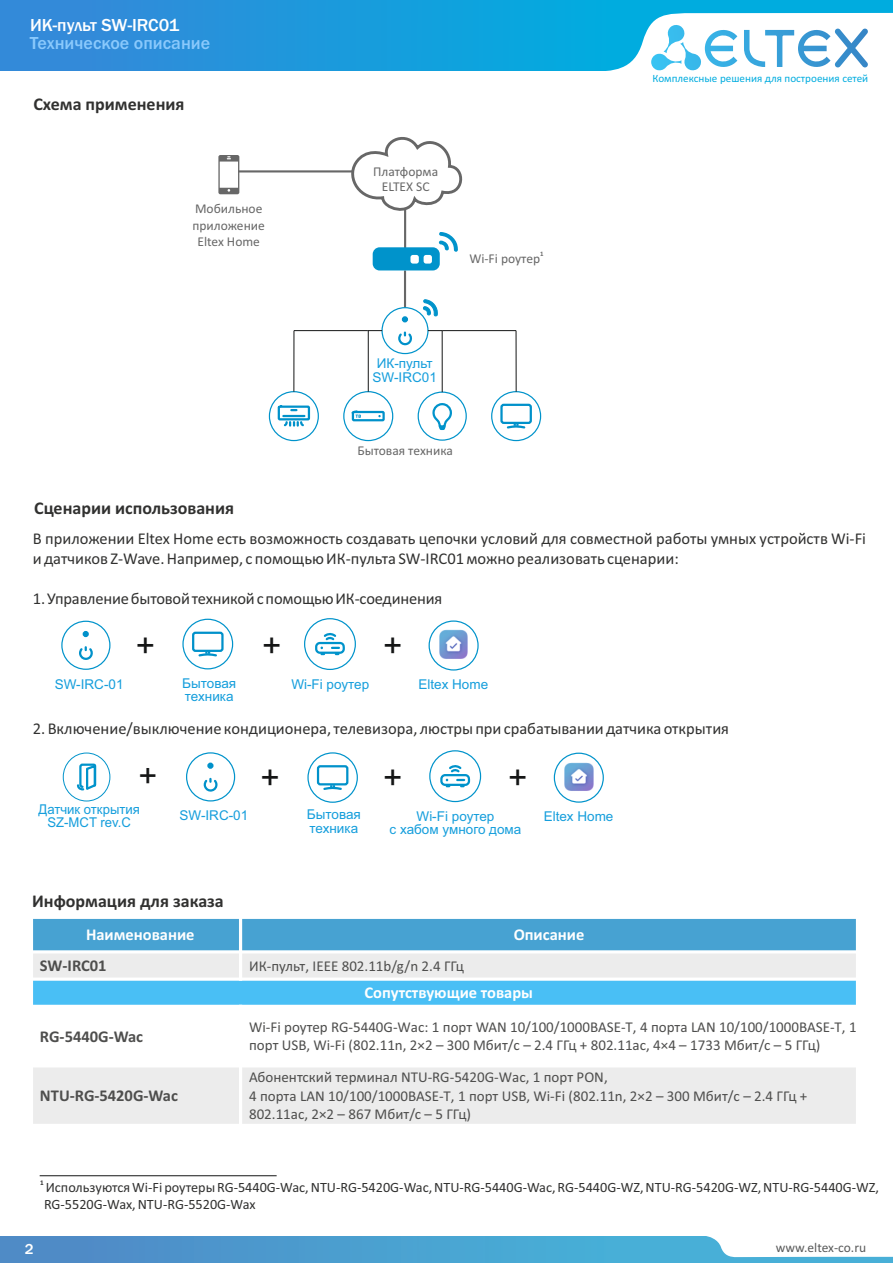
<style>
.page{position:relative;width:893px;height:1263px;background:#fff}
.page>*{position:absolute;margin:0;border:0;box-sizing:border-box;transform-origin:0 0}
.t1{font:33px "Arial";color:#151616}
.t2{font:32.25px "Arial";color:#151616}
.t3{font:700 18px "Calibri";color:#313130}
.t4{font:500 18px "Franklin Gothic";color:#8ac9fc}
.t5{font:500 18px "Franklin Gothic";letter-spacing:-.005em;color:#fff}
.t6{font:16.5px/20.1px "Calibri";color:#313130}
.t7{font:700 16.5px "Calibri";color:#fff}
.t8{font:700 16.5px "Calibri";color:#4e4e4d}
.t9{font:15px/18.3px "Calibri";color:#4e4e4d}
.t10{font:500 15px "Franklin Gothic";color:#fff}
.t11{font:14.25px/17.4px "Calibri";color:#313130}
.t12{font:13.5px/13.5px "Arial";color:#159edc;text-align:center}
.t13{font:13.5px/16.5px "Calibri";color:#676767;text-align:center}
.t14{font:13.5px "Calibri";color:#5a5b5b}
.t15{font:11.1px "Calibri";color:#00acdf}
.t16{font:700 7.2px "Calibri";color:#313130}
.t17{font:700 6.75px "Calibri";color:#676767}
</style>
<div class="page">
<div style="left:0;top:0;width:893px;height:71px;background:linear-gradient(to right,#3489d9,#00b4e0)"></div>
<svg style="left:589px;top:13px;width:304px;height:58px"></svg>
<div style="left:0;top:1236px;width:893px;height:27px;background:linear-gradient(to right,#4f8bc7,#46b8db)"></div>
<svg style="left:703px;top:1236px;width:190px;height:21px"></svg>
<hr style="left:404px;top:210px;width:2px;height:38px;background:#676767">
<hr style="left:238px;top:170px;width:115px;height:2px;background:#676767">
<svg style="left:218px;top:155px;width:21px;height:39px"></svg>
<hr style="left:404px;top:270px;width:2px;height:39px;background:#676767">
<svg style="left:342px;top:137px;width:121px;height:80px"></svg>
<svg style="left:423px;top:300px;width:15px;height:17px"></svg>
<svg style="left:373px;top:232px;width:85px;height:38px"></svg>
<div style="left:182px;top:619px;width:51px;height:50px;background:#fff;border:1px solid #0093cb;border-radius:50%"></div>
<div style="left:61px;top:621px;width:49px;height:49px;background:#fff;border:1px solid #0093cb;border-radius:50%"></div>
<div style="left:381px;top:307px;width:48px;height:47px;background:#fff;border:1px solid #0093cb;border-radius:50%"></div>
<svg style="left:307px;top:752px;width:51px;height:51px"></svg>
<div style="left:186px;top:752px;width:49px;height:49px;background:#fff;border:1px solid #0093cb;border-radius:50%"></div>
<svg style="left:418px;top:391px;width:49px;height:50px"></svg>
<svg style="left:432px;top:401px;width:21px;height:31px"></svg>
<div style="left:343px;top:391px;width:50px;height:50px;background:#fff;border:1px solid #0093cb;border-radius:50%"></div>
<div style="left:491px;top:391px;width:50px;height:50px;background:#fff;border:1px solid #0093cb;border-radius:50%"></div>
<svg style="left:269px;top:391px;width:50px;height:50px"></svg>
<svg style="left:368px;top:330px;width:14px;height:1px"></svg>
<hr style="left:368px;top:331px;width:1px;height:61px;background:#151616">
<hr style="left:294px;top:330px;width:74px;height:1px;background:#151616">
<hr style="left:293px;top:331px;width:1px;height:61px;background:#151616">
<svg style="left:428px;top:330px;width:14px;height:1px"></svg>
<hr style="left:442px;top:331px;width:1px;height:61px;background:#151616">
<hr style="left:442px;top:330px;width:74px;height:1px;background:#151616">
<hr style="left:516px;top:331px;width:1px;height:61px;background:#151616">
<div style="left:278px;top:405px;width:32px;height:15px;border:2px solid #0091ca"></div>
<hr style="left:283px;top:415px;width:21px;height:2px;background:#0091ca">
<svg style="left:282px;top:420px;width:24px;height:8px"></svg>
<div style="left:352px;top:411px;width:33px;height:10px;border:2px solid #0091ca"></div>
<svg style="left:356px;top:415px;width:5px;height:3px"></svg>
<div style="left:500px;top:404px;width:32px;height:20px;border:2px solid #0091ca;border-radius:2px"></div>
<svg style="left:506px;top:424px;width:20px;height:5px"></svg>
<div style="left:317px;top:765px;width:31px;height:20px;border:2px solid #0091ca;border-radius:2px"></div>
<svg style="left:322px;top:785px;width:21px;height:6px"></svg>
<svg style="left:399px;top:331px;width:13px;height:15px"></svg>
<svg style="left:402px;top:316px;width:6px;height:6px"></svg>
<svg style="left:80px;top:646px;width:13px;height:14px"></svg>
<svg style="left:83px;top:631px;width:6px;height:6px"></svg>
<svg style="left:204px;top:778px;width:14px;height:14px"></svg>
<svg style="left:207px;top:762px;width:7px;height:7px"></svg>
<div style="left:192px;top:632px;width:32px;height:20px;border:2px solid #0091ca;border-radius:2px"></div>
<svg style="left:198px;top:652px;width:19px;height:5px"></svg>
<div style="left:304px;top:618px;width:52px;height:52px;background:#fff;border:1px solid #0093cb;border-radius:50%"></div>
<svg style="left:315px;top:632px;width:30px;height:23px"></svg>
<svg style="left:429px;top:620px;width:50px;height:50px"></svg>
<img style="left:439px;top:630px;width:29px;height:29px">
<div style="left:63px;top:753px;width:47px;height:48px;background:#fff;border:1px solid #0093cb;border-radius:50%"></div>
<svg style="left:76px;top:763px;width:21px;height:28px"></svg>
<div style="left:429px;top:750px;width:52px;height:52px;background:#fff;border:1px solid #0093cb;border-radius:50%"></div>
<svg style="left:440px;top:765px;width:31px;height:22px"></svg>
<svg style="left:554px;top:753px;width:50px;height:50px"></svg>
<img style="left:565px;top:762px;width:28px;height:29px">
<div style="left:31px;top:917px;width:210px;height:35px;background:#47a2d2"></div>
<div style="left:241px;top:917px;width:616px;height:35px;background:#47a2d2"></div>
<div style="left:31px;top:952px;width:210px;height:27px;background:#ececec"></div>
<div style="left:241px;top:952px;width:616px;height:27px;background:#ececec"></div>
<div style="left:31px;top:979px;width:826px;height:27px;background:#49bff5"></div>
<div style="left:31px;top:1066px;width:210px;height:59px;background:#ececec"></div>
<div style="left:241px;top:1066px;width:616px;height:59px;background:#ececec"></div>
<hr style="left:30px;top:916px;width:3px;height:211px;background:#fff">
<hr style="left:239px;top:1005px;width:3px;height:122px;background:#fff">
<hr style="left:239px;top:916px;width:3px;height:65px;background:#fff">
<hr style="left:856px;top:916px;width:3px;height:211px;background:#fff">
<hr style="left:30px;top:1124px;width:829px;height:3px;background:#fff">
<hr style="left:30px;top:1064px;width:829px;height:3px;background:#fff">
<hr style="left:30px;top:1005px;width:829px;height:3px;background:#fff">
<svg style="left:33px;top:978px;width:823px;height:3px;background:#eef9fe"></svg>
<hr style="left:30px;top:950px;width:829px;height:3px;background:#fff">
<hr style="left:30px;top:916px;width:829px;height:3px;background:#fff">
<hr style="left:40px;top:1175px;width:237px;height:1px;background:#151616">
<p class="t5" style="left:30px;top:19px;width:151px">ИК-пульт SW-IRC01</p>
<p class="t4" style="left:30px;top:36px;width:182px">Техническое описание</p>
<p class="t3" style="left:33px;top:97px;width:153px">Схема применения</p>
<p class="t13" style="left:193px;top:202px;width:74px">Мобильное приложение<br>Eltex Home</p>
<p class="t3" style="left:34px;top:501px;width:201px">Сценарии использования</p>
<p class="t13" style="left:373px;top:165px;width:67px;line-height:14.9px">Платформа<br>ELTEX SC</p>
<p class="t17" style="left:540px;top:251px;width:5px">1</p>
<p class="t13" style="left:469px;top:252px;width:72px">Wi-Fi роутер</p>
<p class="t12" style="left:373px;top:358px;width:66px">ИК-пульт<br>SW-IRC01</p>
<p class="t13" style="left:357px;top:443px;width:97px">Бытовая техника</p>
<p class="t15" style="left:652px;top:73px;width:217px">Комплексные решения для построения сетей</p>
<p class="t6" style="left:33px;top:530px;width:835px">В приложении Eltex Home есть возможность создавать цепочки условий для совместной работы умных устройств Wi-Fi и датчиков Z-Wave. Например, с помощью ИК-пульта SW-IRC01 можно реализовать сценарии:</p>
<p class="t6" style="left:33px;top:590px;width:411px">1.УправлениебытовойтехникойспомощьюИК-соединения</p>
<h1 class="t1" style="left:136px;top:633px;width:21px">+</h1>
<p class="t12" style="left:55px;top:678px;width:70px">SW-IRC-01</p>
<p class="t12" style="left:182px;top:677px;width:55px;text-align:left">Бытовая техника</p>
<h1 class="t1" style="left:262px;top:633px;width:21px">+</h1>
<h1 class="t1" style="left:383px;top:633px;width:21px">+</h1>
<p class="t12" style="left:291px;top:678px;width:79px">Wi-Fi роутер</p>
<p class="t12" style="left:418px;top:678px;width:71px">Eltex Home</p>
<p class="t6" style="left:33px;top:720px;width:698px">2. Включение/выключение кондиционера, телевизора, люстры при срабатывании датчика открытия</p>
<h2 class="t2" style="left:138px;top:764px;width:20px">+</h2>
<p class="t12" style="left:38px;top:803px;width:103px">Датчик открытия<br>SZ-MCT rev.C</p>
<h1 class="t1" style="left:260px;top:765px;width:21px">+</h1>
<p class="t12" style="left:179px;top:810px;width:70px">SW-IRC-01</p>
<p class="t12" style="left:307px;top:809px;width:55px;text-align:left">Бытовая техника</p>
<h1 class="t1" style="left:383px;top:765px;width:21px">+</h1>
<p class="t12" style="left:390px;top:810px;width:133px">Wi-Fi роутер<br>с хабом умного дома</p>
<p class="t12" style="left:544px;top:810px;width:71px">Eltex Home</p>
<h1 class="t1" style="left:508px;top:765px;width:21px">+</h1>
<p class="t3" style="left:32px;top:894px;width:193px">Информация для заказа</p>
<p class="t7" style="left:86px;top:927px;width:110px">Наименование</p>
<p class="t7" style="left:514px;top:927px;width:72px">Описание</p>
<p class="t8" style="left:40px;top:959px;width:68px">SW-IRC01</p>
<p class="t9" style="left:249px;top:958px;width:216px">ИК-пульт, IEEE 802.11b/g/n 2.4 ГГц</p>
<p class="t7" style="left:364px;top:986px;width:170px">Сопутствующие товары</p>
<p class="t8" style="left:40px;top:1029px;width:105px">RG-5440G-Wac</p>
<p class="t9" style="left:249px;top:1019px;width:609px">Wi-Fi роутер RG-5440G-Wac: 1 порт WAN 10/100/1000BASE-T, 4 порта LAN 10/100/1000BASE-T, 1 порт USB, Wi-Fi (802.11n, 2×2 – 300 Мбит/с – 2.4 ГГц + 802.11ac, 4×4 – 1733 Мбит/c – 5 ГГц)</p>
<p class="t8" style="left:40px;top:1089px;width:140px">NTU-RG-5420G-Wac</p>
<p class="t9" style="left:249px;top:1069px;width:560px">Абонентский терминал NTU-RG-5420G-Wac, 1 порт PON,<br>4 порта LAN 10/100/1000BASE-T, 1 порт USB, Wi-Fi (802.11n, 2×2 – 300 Мбит/с – 2.4 ГГц +<br>802.11ac, 2×2 – 867 Мбит/c – 5 ГГц)</p>
<p class="t16" style="left:40px;top:1179px;width:5px">1</p>
<p class="t11" style="left:44px;top:1179px;width:837px">Используются Wi-Fi роутеры RG-5440G-Wac, NTU-RG-5420G-Wac, NTU-RG-5440G-Wac, RG-5440G-WZ, NTU-RG-5420G-WZ, NTU-RG-5440G-WZ,<br>RG-5520G-Wax, NTU-RG-5520G-Wax</p>
<p class="t10" style="left:25px;top:1243px;width:10px">2</p>
<p class="t14" style="left:776px;top:1242px;width:92px">www.eltex-co.ru</p>
</div>
